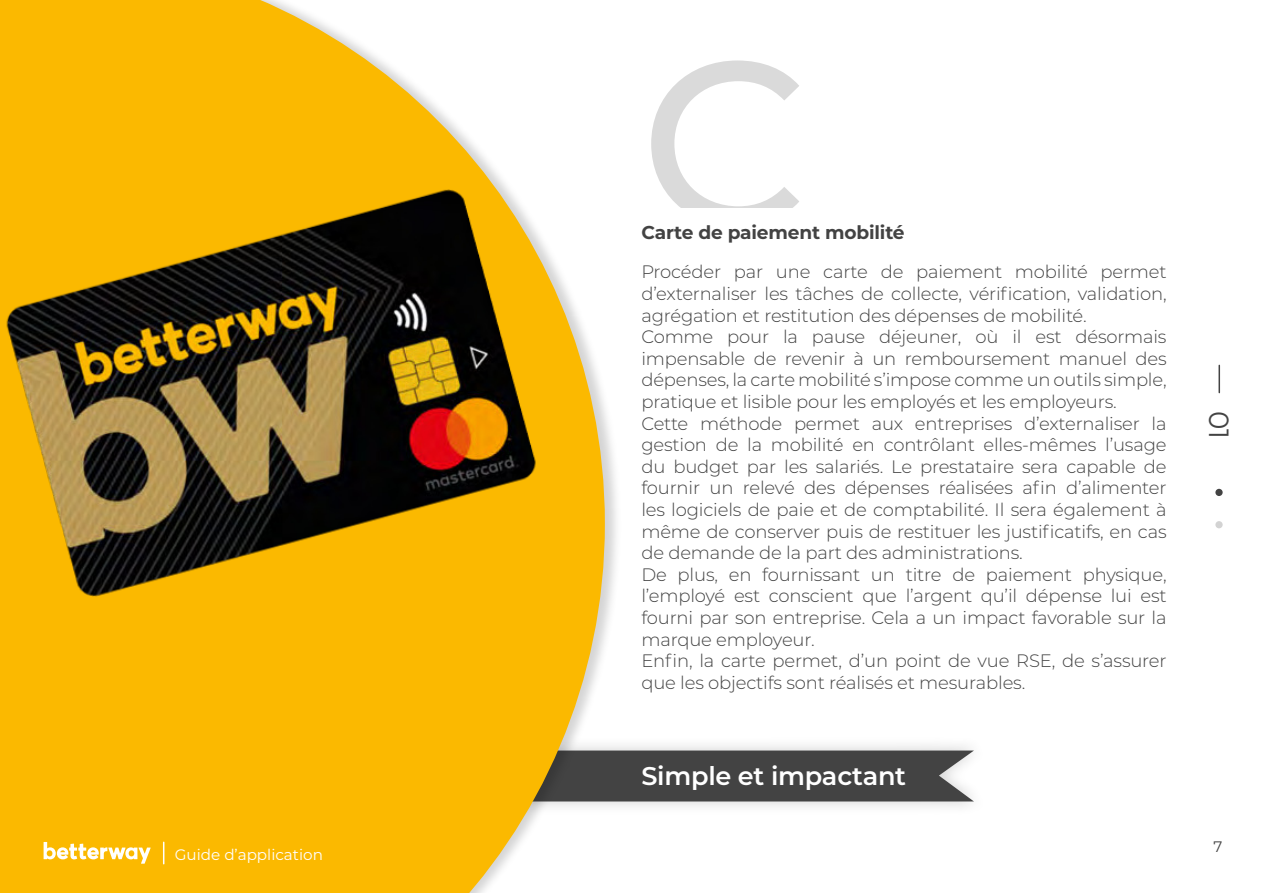
<style>
.page{position:relative;width:1263px;height:893px;background:#fff}
.page>*{position:absolute;margin:0;border:0;box-sizing:border-box;transform-origin:0 0}
.t1{font:500 232.65px "Montserrat";color:#434343}
.t2{font:27.75px "Montserrat";color:#434343}
.t3{font:600 25.65px "Montserrat";letter-spacing:-.01em;color:#fff}
.t4{font:700 18.6px "Montserrat";letter-spacing:-.01em;color:#434343}
.t5{font:300 18px/21.6px "Montserrat";letter-spacing:-.01em;color:#434343}
.t6{font:15.15px "Montserrat";color:#fff}
.t7{font:15.15px "Montserrat";color:#434343}
</style>
<div class="page">
<div style="left:402px;top:735px;width:585px;height:81px;background:#000;opacity:.17"></div>
<div style="left:622px;top:750px;width:352px;height:51px;background:#434343"></div>
<div style="left:0;top:0;width:622px;height:893px;background:#000;opacity:.17"></div>
<svg style="left:0;top:0;width:605px;height:893px;fill:#fbb900"></svg>
<svg style="left:163px;top:842px;width:1px;height:22px"></svg>
<hr style="left:1218px;top:365px;width:2px;height:28px;background:#434343">
<div style="left:1215px;top:489px;width:8px;height:7px;background:#434343;border-radius:50%"></div>
<div style="left:1215px;top:521px;width:8px;height:7px;background:#d3d3d3;border-radius:50%"></div>
<img style="left:0;top:178px;width:541px;height:429px">
<svg style="left:44px;top:842px;width:107px;height:22px"></svg>
<p class="t6" style="left:175px;top:847px;width:150px">Guide d’application</p>
<h1 class="t1" style="left:640px;top:49px;width:170px">C</h1>
<p class="t4" style="left:641px;top:222px;width:265px">Carte de paiement mobilité</p>
<p class="t5" style="left:641px;top:262px;width:527px">Procéder par une carte de paiement mobilité permet d’externaliser les tâches de collecte, vérification, validation, agrégation et restitution des dépenses de mobilité.<br>Comme pour la pause déjeuner, où il est désormais impensable de revenir à un remboursement manuel des dépenses, la carte mobilité s’impose comme un outils simple, pratique et lisible pour les employés et les employeurs.<br>Cette méthode permet aux entreprises d’externaliser la gestion de la mobilité en contrôlant elles-mêmes l’usage du budget par les salariés. Le prestataire sera capable de fournir un relevé des dépenses réalisées afin d’alimenter les logiciels de paie et de comptabilité. Il sera également à même de conserver puis de restituer les justificatifs, en cas de demande de la part des administrations.<br>De plus, en fournissant un titre de paiement physique, l’employé est conscient que l’argent qu’il dépense lui est fourni par son entreprise. Cela a un impact favorable sur la marque employeur.<br>Enfin, la carte permet, d’un point de vue RSE, de s’assurer que les objectifs sont réalisés et mesurables.</p>
<h3 class="t3" style="left:641px;top:765px;width:266px">Simple et impactant</h3>
<h2 class="t2" style="left:1232px;top:411px;width:30px;rotate:90deg">01</h2>
<p class="t7" style="left:1213px;top:840px;width:10px">7</p>
</div>
